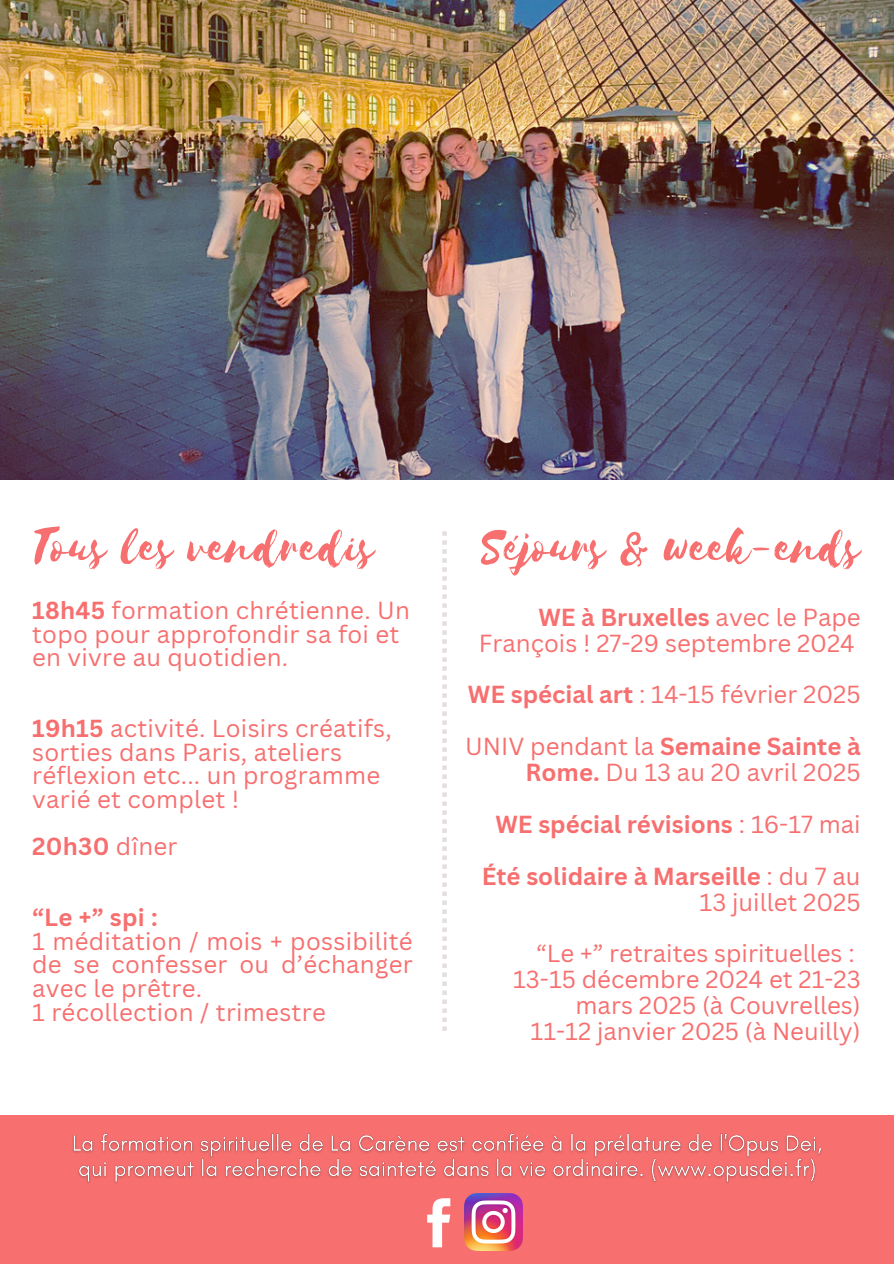
<style>
.page{position:relative;width:894px;height:1264px;background:#fff}
.page>*{position:absolute;margin:0;border:0;box-sizing:border-box;transform-origin:0 0}
.t1{font:54px "Selima";letter-spacing:.01em;color:#f76f6f}
.t2{font:24px/23.7px "Canva Sans";letter-spacing:.01em;color:#f76f6f;text-align:right}
.t3{font:700 24px/25.8px "Canva Sans";color:#f76f6f;text-align:right}
.s1{font-weight:700}
.s2{font-weight:400}
</style>
<div class="page">
<div style="left:0;top:1114px;width:893px;height:149px;background:#f76f6f"></div>
<svg style="left:427px;top:1198px;width:23px;height:49px"></svg>
<img style="left:464px;top:1193px;width:58px;height:57px">
<svg style="left:442px;top:531px;width:4px;height:499px"></svg>
<img style="left:0;top:0;width:893px;height:479px">
<img style="left:73px;top:1133px;width:749px;height:50px">
<p class="t1" style="left:32px;top:517px;width:344px">Tous les vendredis</p>
<p class="t2" style="left:32px;top:597px;width:379px;text-align:left"><span class="s1">18h45</span> formation chrétienne. Un topo pour approfondir sa foi et en vivre au quotidien.</p>
<p class="t2" style="left:32px;top:716px;width:361px;text-align:left"><span class="s1">19h15</span> activité. Loisirs créatifs, sorties dans Paris, ateliers réflexion etc... un programme varié et complet !</p>
<p class="t3" style="left:32px;top:833px;width:147px">20h30 <span class="s2">dîner</span></p>
<p class="t3" style="left:32px;top:903px;width:127px">“Le +” spi :</p>
<p class="t2" style="left:32px;top:928px;width:382px;text-align:justify">1 méditation / mois + possibilité de se confesser ou d’échanger avec le prêtre.</p>
<h1 class="t2" style="left:32px;top:999px;width:295px">1 récollection / trimestre</h1>
<p class="t1" style="left:482px;top:517px;width:380px">Séjours &amp; week-ends</p>
<p class="t2" style="left:478px;top:603px;width:383px;line-height:25.8px"><span class="s1">WE à Bruxelles</span> avec le Pape<br>François ! 27-29 septembre 2024</p>
<p class="t2" style="left:468px;top:682px;width:394px"><span class="s1">WE spécial art</span> : 14-15 février 2025</p>
<p class="t2" style="left:465px;top:733px;width:397px;line-height:25.8px">UNIV pendant la <span class="s1">Semaine Sainte à<br>Rome.</span> Du 13 au 20 avril 2025</p>
<p class="t3" style="left:495px;top:810px;width:366px">WE spécial révisions <span class="s2">: 16-17 mai</span></p>
<p class="t3" style="left:481px;top:862px;width:380px">Été solidaire à Marseille <span class="s2">: du 7 au<br>13 juillet 2025</span></p>
<p class="t2" style="left:536px;top:941px;width:320px">“Le +” retraites spirituelles :</p>
<p class="t2" style="left:513px;top:966px;width:349px;line-height:25.8px">13-15 décembre 2024 et 21-23 mars 2025 (à Couvrelles)</p>
<p class="t2" style="left:530px;top:1018px;width:331px">11-12 janvier 2025 (à Neuilly)</p>
</div>
